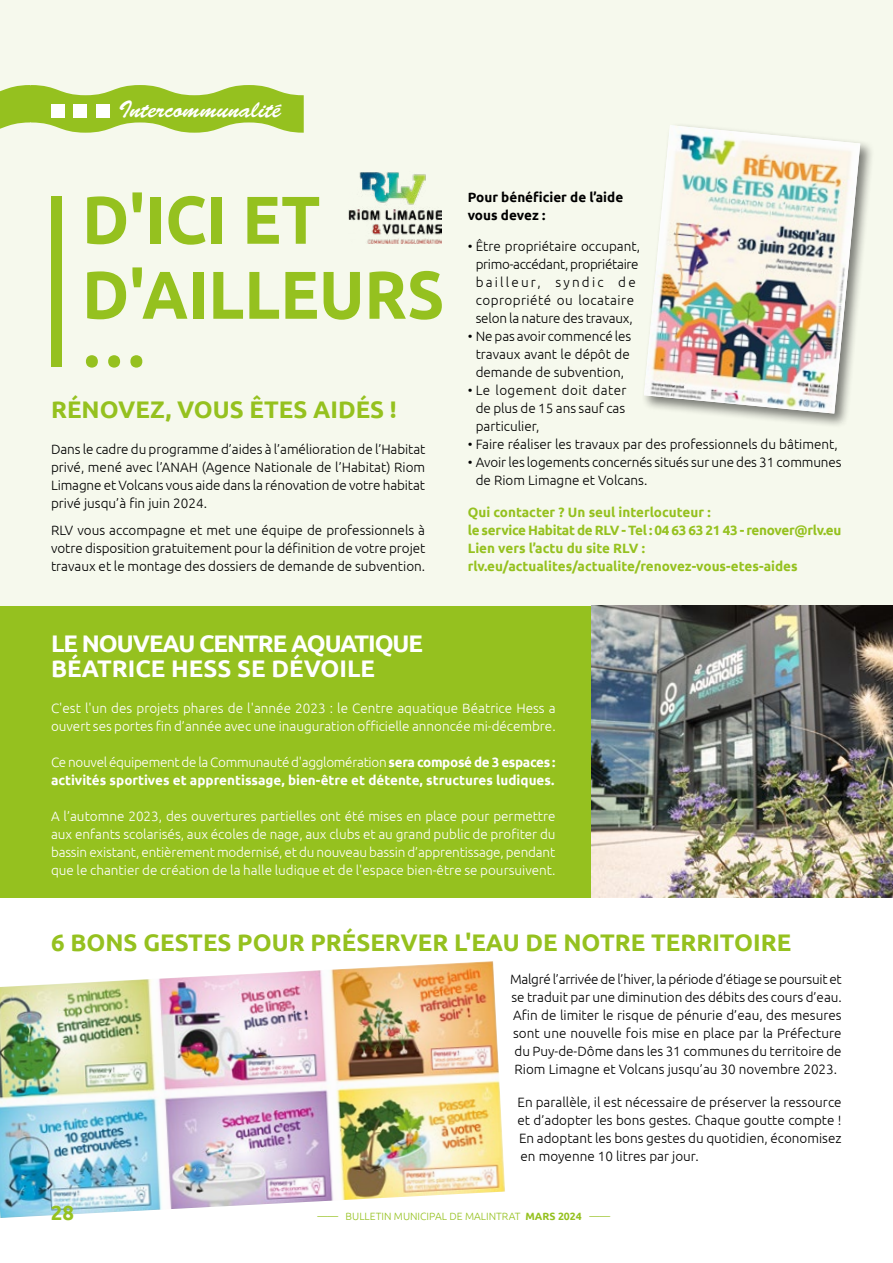
<style>
.page{position:relative;width:893px;height:1263px;background:#fff}
.page>*{position:absolute;margin:0;border:0;box-sizing:border-box;transform-origin:0 0}
.t1{font:700 67.5px/75px "Ubuntu";color:#95c11f;scale:.95 1}
.t2{font:700 24px "Ubuntu";color:#95c11f}
.t3{font:700 24px/25.5px "Ubuntu";letter-spacing:-.045em;color:#fff}
.t4{font:24px "Brush Script Std";color:#fff}
.t5{font:700 20.4px "Ubuntu";color:#95c11f}
.t6{font:300 13.5px/18px "Ubuntu";color:#000;text-align:justify}
.t7{font:300 13.5px/18px "Ubuntu";color:#fff}
.t8{font:700 13.5px/18px "Ubuntu";color:#95c11f}
.t9{font:700 13.5px/18px "Ubuntu";color:#fff}
.t10{font:700 13.5px/18px "Ubuntu";color:#000}
.t11{font:300 10.5px "Ubuntu";color:#95c11f}
.s1{font-weight:300}
.s2{font-weight:700}
</style>
<div class="page">
<div style="left:0;top:0;width:893px;height:742px;background:#f6f9ed"></div>
<svg style="left:0;top:85px;width:304px;height:48px"></svg>
<div style="left:51px;top:104px;width:13px;height:13px;background:#fff"></div>
<div style="left:73px;top:104px;width:14px;height:13px;background:#fff"></div>
<div style="left:96px;top:104px;width:13px;height:13px;background:#fff"></div>
<div style="left:51px;top:196px;width:11px;height:171px;background:#95c11f"></div>
<img style="left:348px;top:172px;width:94px;height:72px">
<div style="left:641px;top:123px;width:234px;height:306px;background:#000;opacity:.5"></div>
<img style="left:644px;top:125px;width:216px;height:289px">
<div style="left:0;top:606px;width:893px;height:292px;background:#95c11f"></div>
<img style="left:591px;top:606px;width:302px;height:292px">
<img style="left:0;top:961px;width:505px;height:257px">
<h2 class="t4" style="left:118px;top:96px;width:164px">Intercommunalité</h2>
<h1 class="t1" style="left:82px;top:181px;width:383px">D'ICI ET<br>D'AILLEURS</h1>
<h1 class="t1" style="left:82px;top:304px;width:69px">…</h1>
<h2 class="t2" style="left:51px;top:395px;width:347px">RÉNOVEZ, VOUS ÊTES AIDÉS !</h2>
<p class="t6" style="left:51px;top:440px;width:376px">Dans le cadre du programme d’aides à l’amélioration de l’Habitat privé, mené avec l’ANAH (Agence Nationale de l’Habitat) Riom Limagne et Volcans vous aide dans la rénovation de votre habitat privé jusqu’à fin juin 2024.</p>
<p class="t6" style="left:51px;top:521px;width:376px">RLV vous accompagne et met une équipe de professionnels à votre disposition gratuitement pour la définition de votre projet travaux et le montage des dossiers de demande de subvention.</p>
<p class="t10" style="left:468px;top:188px;width:157px">Pour bénéficier de l’aide vous devez :</p>
<p class="t6" style="left:468px;top:237px;width:174px;text-align:center">• Être propriétaire occupant, primo-accédant, propriétaire bailleur, syndic de copropriété ou locataire selon la nature des travaux,</p>
<p class="t6" style="left:468px;top:327px;width:165px;text-align:center">• Ne pas avoir commencé les travaux avant le dépôt de demande de subvention,</p>
<p class="t6" style="left:476px;top:381px;width:152px;text-indent:-8px">• Le logement doit dater de plus de 15 ans sauf cas particulier,</p>
<p class="t6" style="left:468px;top:435px;width:372px">• Faire réaliser les travaux par des professionnels du bâtiment,</p>
<p class="t6" style="left:476px;top:453px;width:367px;text-indent:-8px">• Avoir les logements concernés situés sur une des 31 communes de Riom Limagne et Volcans.</p>
<p class="t8" style="left:468px;top:503px;width:375px">Qui contacter ? Un seul interlocuteur :<br>le service Habitat de RLV - Tel : 04 63 63 21 43 - renover@rlv.eu Lien vers l’actu du site RLV : rlv.eu/actualites/actualite/renovez-vous-etes-aides</p>
<h2 class="t3" style="left:51px;top:630px;width:374px">LE NOUVEAU CENTRE AQUATIQUE<br>BÉATRICE HESS SE DÉVOILE</h2>
<p class="t7" style="left:51px;top:699px;width:506px">C'est l'un des projets phares de l'année 2023 : le Centre aquatique Béatrice Hess a ouvert ses portes fin d’année avec une inauguration officielle annoncée mi-décembre.</p>
<p class="t9" style="left:51px;top:753px;width:506px"><span class="s1">Ce nouvel équipement de la Communauté d'agglomération</span> sera composé de 3 espaces : activités sportives et apprentissage, bien-être et détente, structures ludiques.</p>
<p class="t7" style="left:51px;top:807px;width:506px;text-align:justify">A l’automne 2023, des ouvertures partielles ont été mises en place pour permettre aux enfants scolarisés, aux écoles de nage, aux clubs et au grand public de profiter du bassin existant, entièrement modernisé, et du nouveau bassin d’apprentissage, pendant que le chantier de création de la halle ludique et de l'espace bien-être se poursuivent.</p>
<h2 class="t2" style="left:51px;top:928px;width:742px">6 BONS GESTES POUR PRÉSERVER L'EAU DE NOTRE TERRITOIRE</h2>
<p class="t6" style="left:510px;top:969px;width:333px">Malgré l’arrivée de l’hiver, la période d’étiage se poursuit et se traduit par une diminution des débits des cours d’eau.<br>Afin de limiter le risque de pénurie d’eau, des mesures sont une nouvelle fois mise en place par la Préfecture du Puy-de-Dôme dans les 31 communes du territoire de Riom Limagne et Volcans jusqu’au 30 novembre 2023.</p>
<p class="t6" style="left:518px;top:1092px;width:326px">En parallèle, il est nécessaire de préserver la ressource et d’adopter les bons gestes. Chaque goutte compte !<br>En adoptant les bons gestes du quotidien, économisez en moyenne 10 litres par jour.</p>
<h3 class="t5" style="left:51px;top:1200px;width:25px">28</h3>
<p class="t11" style="left:317px;top:1209px;width:294px">—— BULLETIN MUNICIPAL DE MALINTRAT <span class="s2">MARS 2024</span> ——</p>
</div>
